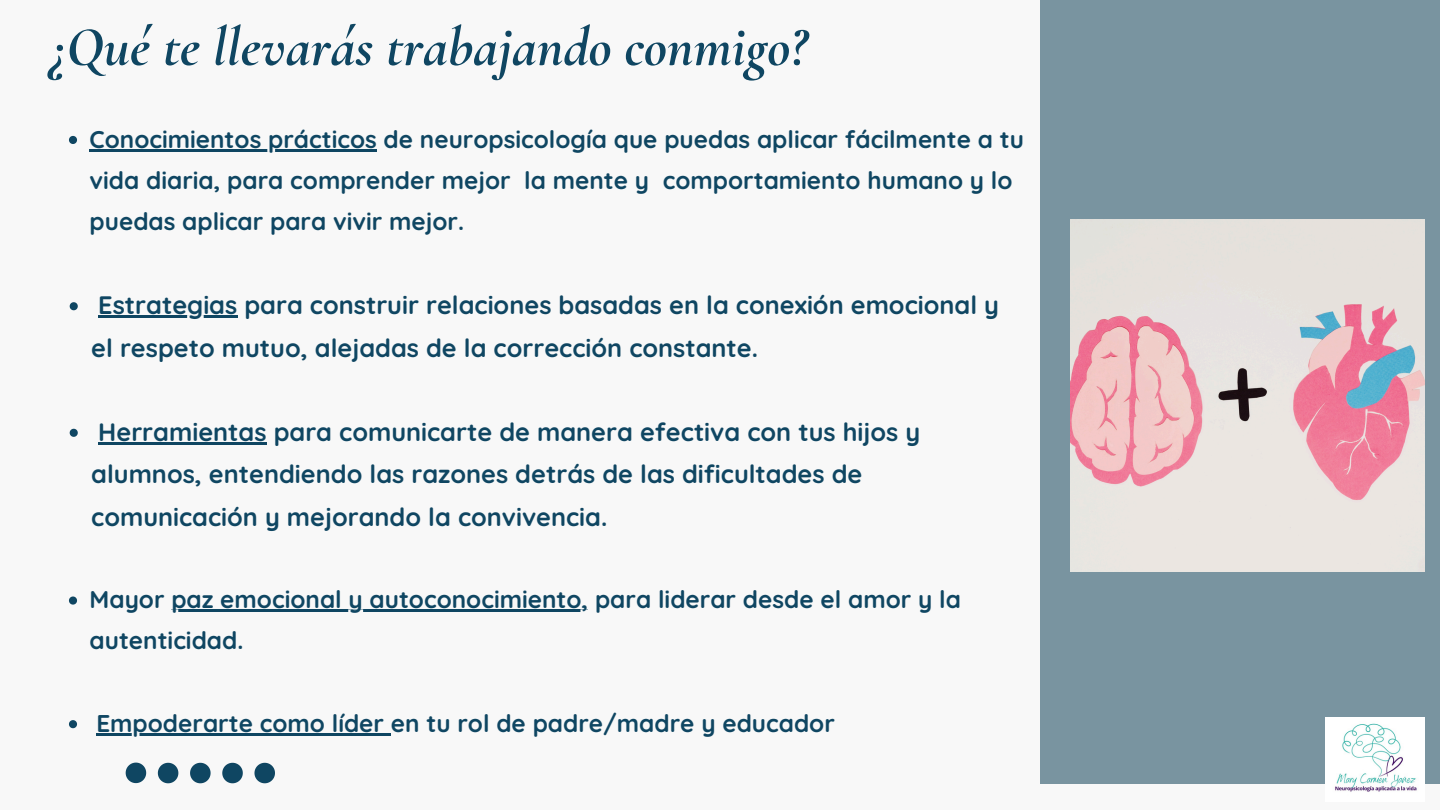
<style>
.page{position:relative;width:1440px;height:810px;background:#f8f8f8}
.page>*{position:absolute;margin:0;border:0;box-sizing:border-box;transform-origin:0 0}
.t1{font:italic 700 56px "Cormorant Garamond";color:#0f4662}
.t2{font:700 25.2px/42.7px "Quicksand";color:#0f4662}
.t3{font:700 24.3px/41.2px "Quicksand";color:#0f4662}
</style>
<div class="page">
<div style="left:1040px;top:0;width:400px;height:784px;background:#7994a0"></div>
<img style="left:1071px;top:219px;width:353px;height:352px">
<svg style="left:126px;top:763px;width:20px;height:20px"></svg>
<svg style="left:158px;top:763px;width:20px;height:20px"></svg>
<svg style="left:190px;top:763px;width:21px;height:20px"></svg>
<svg style="left:222px;top:763px;width:21px;height:20px"></svg>
<svg style="left:254px;top:763px;width:21px;height:20px"></svg>
<svg style="left:69px;top:136px;width:8px;height:8px"></svg>
<hr style="left:90px;top:149px;width:287px;height:2px;background:#0f4662">
<svg style="left:70px;top:302px;width:8px;height:8px"></svg>
<hr style="left:98px;top:315px;width:139px;height:3px;background:#0f4662">
<svg style="left:70px;top:429px;width:8px;height:8px"></svg>
<hr style="left:98px;top:442px;width:169px;height:2px;background:#0f4662">
<svg style="left:69px;top:597px;width:8px;height:8px"></svg>
<hr style="left:171px;top:610px;width:417px;height:2px;background:#0f4662">
<svg style="left:69px;top:720px;width:8px;height:8px"></svg>
<hr style="left:96px;top:733px;width:295px;height:3px;background:#0f4662">
<img style="left:1325px;top:718px;width:99px;height:74px">
<p class="t1" style="left:48px;top:13px;width:760px">¿Qué te llevarás trabajando conmigo?</p>
<h1 class="t3" style="left:90px;top:118px;width:936px">Conocimientos prácticos de neuropsicología que puedas aplicar fácilmente a tu vida diaria, para comprender mejor la mente y comportamiento humano y lo puedas aplicar para vivir mejor.</h1>
<p class="t2" style="left:91px;top:283px;width:909px">Estrategias para construir relaciones basadas en la conexión emocional y el respeto mutuo, alejadas de la corrección constante.</p>
<p class="t2" style="left:91px;top:410px;width:830px">Herramientas para comunicarte de manera efectiva con tus hijos y alumnos, entendiendo las razones detrás de las dificultades de comunicación y mejorando la convivencia.</p>
<p class="t3" style="left:90px;top:579px;width:873px">Mayor paz emocional y autoconocimiento, para liderar desde el amor y la</p>
<p class="t3" style="left:90px;top:620px;width:155px">autenticidad.</p>
<p class="t3" style="left:96px;top:702px;width:740px">Empoderarte como líder en tu rol de padre/madre y educador</p>
</div>
